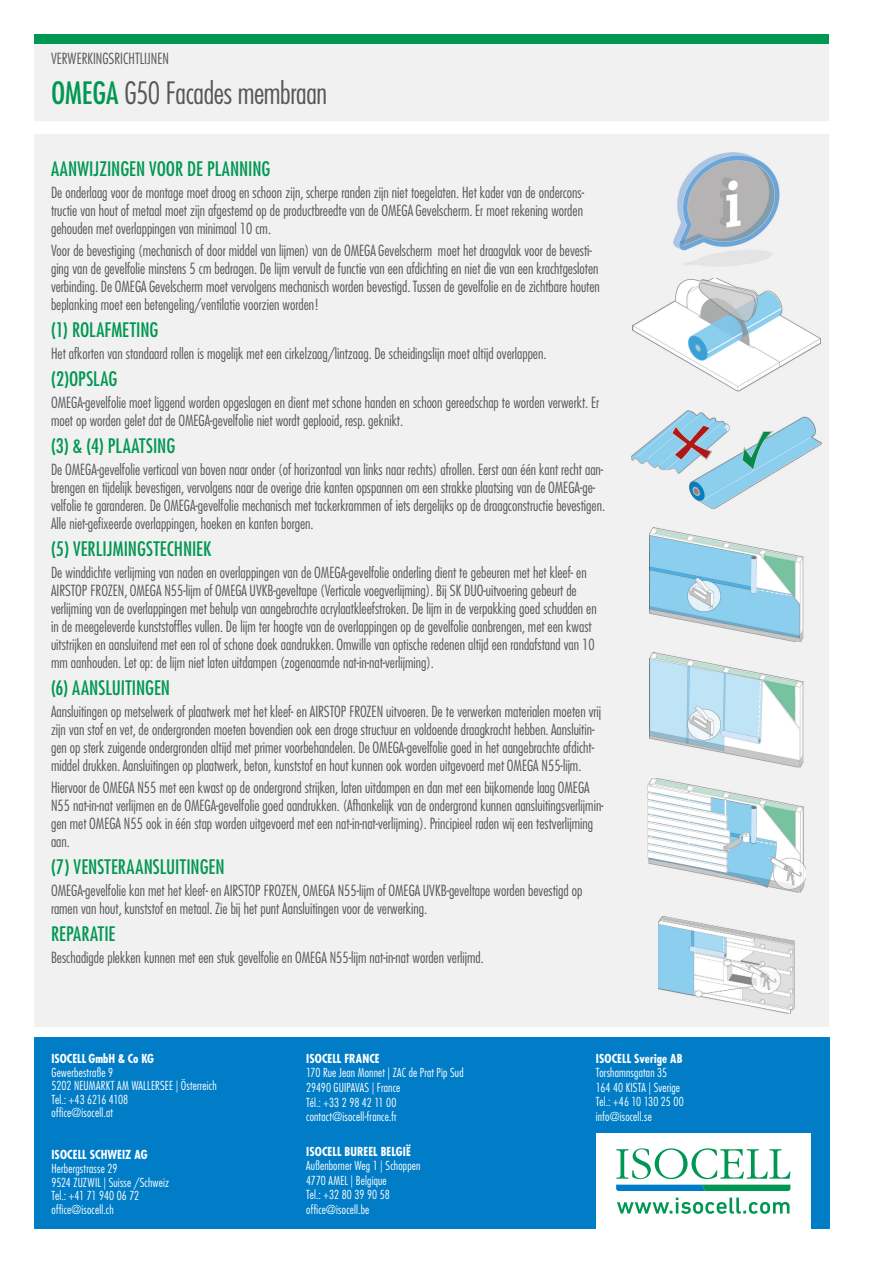
<style>
.page{position:relative;width:893px;height:1263px;background:#fff}
.page>*{position:absolute;margin:0;border:0;box-sizing:border-box;transform-origin:0 0}
.t1{font:300 condensed 30px "Futura LT Pro";letter-spacing:-.015em;color:#575756}
.t2{font:500 condensed 19.5px "Futura LT Pro";color:#009752}
.t3{font:300 condensed 15px/18px "Futura LT Pro";color:#575756}
.t4{font:300 condensed 12.15px/14.5px "Futura LT Pro";letter-spacing:.015em;color:#fff}
.t5{font:700 condensed 12.15px "Futura LT Pro";letter-spacing:.005em;color:#fff}
.s1{font-weight:500;color:#009752}
</style>
<div class="page">
<div style="left:34px;top:1038px;width:795px;height:191px;background:#007dc6"></div>
<div style="left:596px;top:1133px;width:215px;height:96px;background:#fff"></div>
<svg style="left:616px;top:1148px;width:174px;height:43px"></svg>
<svg style="left:617px;top:1197px;width:172px;height:17px"></svg>
<div style="left:34px;top:43px;width:795px;height:984px;background:#f1f1f1"></div>
<div style="left:34px;top:34px;width:589px;height:9px;background:#009752"></div>
<div style="left:623px;top:34px;width:206px;height:9px;background:#009752"></div>
<img style="left:674px;top:153px;width:105px;height:113px">
<img style="left:633px;top:278px;width:187px;height:113px">
<img style="left:631px;top:410px;width:191px;height:99px">
<img style="left:650px;top:528px;width:153px;height:114px">
<img style="left:649px;top:653px;width:155px;height:114px">
<img style="left:648px;top:778px;width:158px;height:114px">
<img style="left:658px;top:916px;width:137px;height:97px">
<p class="t3" style="left:51px;top:49px;width:119px">VERWERKINGSRICHTLIJNEN</p>
<h1 class="t1" style="left:51px;top:74px;width:278px"><span class="s1">OMEGA</span> G50 Facades membraan</h1>
<h2 class="t2" style="left:51px;top:155px;width:221px">AANWIJZINGEN VOOR DE PLANNING</h2>
<p class="t3" style="left:51px;top:183px;width:535px;text-align:justify">De onderlaag voor de montage moet droog en schoon zijn, scherpe randen zijn niet toegelaten. Het kader van de ondercons&shy;tructie van hout of metaal moet zijn afgestemd op de productbreedte van de OMEGA Gevelscherm. Er moet rekening worden gehouden met overlappingen van minimaal 10 cm.</p>
<p class="t3" style="left:51px;top:241px;width:550px">Voor de bevestiging (mechanisch of door middel van lijmen) van de OMEGA Gevelscherm moet het draagvlak voor de bevesti&shy;ging van de gevelfolie minstens 5 cm bedragen. De lijm vervult de functie van een afdichting en niet die van een krachtgesloten verbinding. De OMEGA Gevelscherm moet vervolgens mechanisch worden bevestigd. Tussen de gevelfolie en de zichtbare houten beplanking moet een betengeling/ventilatie voorzien worden!</p>
<h2 class="t2" style="left:51px;top:316px;width:109px">(1) ROLAFMETING</h2>
<p class="t3" style="left:51px;top:344px;width:497px">Het afkorten van standaard rollen is mogelijk met een cirkelzaag/lintzaag. De scheidingslijn moet altijd overlappen.</p>
<h2 class="t2" style="left:51px;top:365px;width:68px">(2)OPSLAG</h2>
<p class="t3" style="left:51px;top:393px;width:550px">OMEGA-gevelfolie moet liggend worden opgeslagen en dient met schone handen en schoon gereedschap te worden verwerkt. Er moet op worden gelet dat de OMEGA-gevelfolie niet wordt geplooid, resp. geknikt.</p>
<h2 class="t2" style="left:51px;top:432px;width:126px">(3) &amp; (4) PLAATSING</h2>
<p class="t3" style="left:51px;top:460px;width:556px">De OMEGA-gevelfolie verticaal van boven naar onder (of horizontaal van links naar rechts) afrollen. Eerst aan één kant recht aan&shy;brengen en tijdelijk bevestigen, vervolgens naar de overige drie kanten opspannen om een strakke plaatsing van de OMEGA-ge&shy;velfolie te garanderen. De OMEGA-gevelfolie mechanisch met tackerkrammen of iets dergelijks op de draagconstructie bevestigen.<br>Alle niet-gefixeerde overlappingen, hoeken en kanten borgen.</p>
<h2 class="t2" style="left:51px;top:535px;width:162px">(5) VERLIJMINGSTECHNIEK</h2>
<p class="t3" style="left:51px;top:563px;width:547px">De winddichte verlijming van naden en overlappingen van de OMEGA-gevelfolie onderling dient te gebeuren met het kleef- en AIRSTOP FROZEN, OMEGA N55-lijm of OMEGA UVKB-geveltape (Verticale voegverlijming). Bij SK DUO-uitvoering gebeurt de verlijming van de overlappingen met behulp van aangebrachte acrylaatkleefstroken. De lijm in de verpakking goed schudden en in de meegeleverde kunststoffles vullen. De lijm ter hoogte van de overlappingen op de gevelfolie aanbrengen, met een kwast uitstrijken en aansluitend met een rol of schone doek aandrukken. Omwille van optische redenen altijd een randafstand van 10 mm aanhouden. Let op: de lijm niet laten uitdampen (zogenaamde nat-in-nat-verlijming).</p>
<h2 class="t2" style="left:51px;top:674px;width:121px">(6) AANSLUITINGEN</h2>
<p class="t3" style="left:51px;top:702px;width:552px">Aansluitingen op metselwerk of plaatwerk met het kleef- en AIRSTOP FROZEN uitvoeren. De te verwerken materialen moeten vrij zijn van stof en vet, de ondergronden moeten bovendien ook een droge structuur en voldoende draagkracht hebben. Aansluitin&shy;gen op sterk zuigende ondergronden altijd met primer voorbehandelen. De OMEGA-gevelfolie goed in het aangebrachte afdicht&shy;middel drukken. Aansluitingen op plaatwerk, beton, kunststof en hout kunnen ook worden uitgevoerd met OMEGA N55-lijm.</p>
<p class="t3" style="left:51px;top:779px;width:554px">Hiervoor de OMEGA N55 met een kwast op de ondergrond strijken, laten uitdampen en dan met een bijkomende laag OMEGA N55 nat-in-nat verlijmen en de OMEGA-gevelfolie goed aandrukken. (Afhankelijk van de ondergrond kunnen aansluitingsverlijmin&shy;gen met OMEGA N55 ook in één stap worden uitgevoerd met een nat-in-nat-verlijming). Principieel raden wij een testverlijming aan.</p>
<h2 class="t2" style="left:51px;top:853px;width:175px">(7) VENSTERAANSLUITINGEN</h2>
<p class="t3" style="left:51px;top:882px;width:533px">OMEGA-gevelfolie kan met het kleef- en AIRSTOP FROZEN, OMEGA N55-lijm of OMEGA UVKB-geveltape worden bevestigd op ramen van hout, kunststof en metaal. Zie bij het punt Aansluitingen voor de verwerking.</p>
<h2 class="t2" style="left:51px;top:920px;width:66px">REPARATIE</h2>
<p class="t3" style="left:51px;top:949px;width:434px">Beschadigde plekken kunnen met een stuk gevelfolie en OMEGA N55-lijm nat-in-nat worden verlijmd.</p>
<p class="t5" style="left:52px;top:1050px;width:104px">ISOCELL GmbH &amp; Co KG</p>
<p class="t4" style="left:52px;top:1065px;width:167px;line-height:13.6px">Gewerbestraße 9<br>5202 NEUMARKT AM WALLERSEE | Österreich<br>Tel.: +43 6216 4108<br>office@isocell.at</p>
<p class="t5" style="left:52px;top:1147px;width:98px">ISOCELL SCHWEIZ AG</p>
<p class="t4" style="left:52px;top:1162px;width:119px;line-height:13.6px">Herbergstrasse 29<br>9524 ZUZWIL | Suisse /Schweiz<br>Tel.: +41 71 940 06 72 office@isocell.ch</p>
<p class="t5" style="left:306px;top:1050px;width:75px">ISOCELL FRANCE</p>
<p class="t4" style="left:306px;top:1065px;width:159px">170 Rue Jean Monnet | ZAC de Prat Pip Sud<br>29490 GUIPAVAS | France<br>Tél.: +33 2 98 42 11 00 contact@isocell-france.fr</p>
<p class="t5" style="left:306px;top:1143px;width:106px">ISOCELL BUREEL BELGIË</p>
<p class="t4" style="left:306px;top:1158px;width:116px">Außenborner Weg 1 | Schoppen<br>4770 AMEL | Belgique<br>Tel.: +32 80 39 90 58 office@isocell.be</p>
<p class="t5" style="left:596px;top:1050px;width:88px">ISOCELL Sverige AB</p>
<p class="t4" style="left:596px;top:1065px;width:89px">Torshamnsgatan 35<br>164 40 KISTA | Sverige<br>Tel.: +46 10 130 25 00 info@isocell.se</p>
</div>
